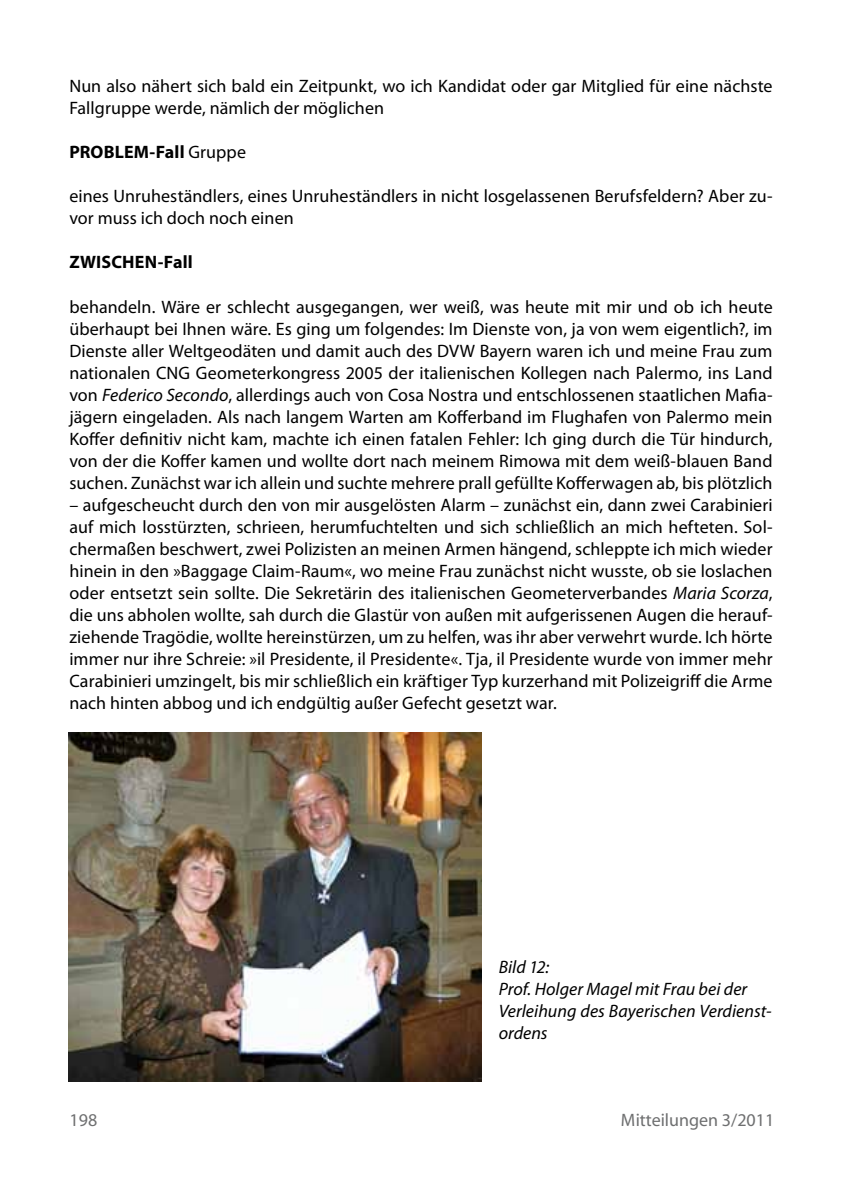
<style>
.page{position:relative;width:844px;height:1196px;background:#fff}
.page>*{position:absolute;margin:0;border:0;box-sizing:border-box;transform-origin:0 0}
.t1{font:18px/22px "Myriad Pro";letter-spacing:.005em;color:#000}
.t2{font:italic 18px/22px "Myriad Pro";letter-spacing:.005em;color:#000}
.t3{font:700 18px "Myriad Pro";letter-spacing:.01em;color:#000}
.t4{font:18px "Myriad";color:#6e6f70}
.s1{font-weight:400}
.s2{font-style:italic}
</style>
<div class="page">
<img style="left:68px;top:732px;width:413px;height:349px">
<p class="t1" style="left:69px;top:75px;width:704px">Nun also nähert sich bald ein Zeitpunkt, wo ich Kandidat oder gar Mitglied für eine nächste<br>Fallgruppe werde, nämlich der möglichen</p>
<p class="t3" style="left:69px;top:141px;width:178px">PROBLEM-Fall <span class="s1">Gruppe</span></p>
<p class="t1" style="left:69px;top:185px;width:704px">eines Unruheständlers, eines Unruheständlers in nicht losgelassenen Berufsfeldern? Aber zu&shy;vor muss ich doch noch einen</p>
<p class="t3" style="left:69px;top:251px;width:125px">ZWISCHEN-Fall</p>
<p class="t1" style="left:69px;top:295px;width:705px;text-align:justify">behandeln. Wäre er schlecht ausgegangen, wer weiß, was heute mit mir und ob ich heute überhaupt bei Ihnen wäre. Es ging um folgendes: Im Dienste von, ja von wem eigentlich?, im Dienste aller Weltgeodäten und damit auch des DVW Bayern waren ich und meine Frau zum nationalen CNG Geometerkongress 2005 der italienischen Kollegen nach Palermo, ins Land von <span class="s2">Federico Secondo</span>, allerdings auch von Cosa Nostra und entschlossenen staatlichen Mafia&shy;jägern eingeladen. Als nach langem Warten am Kofferband im Flughafen von Palermo mein Koffer definitiv nicht kam, machte ich einen fatalen Fehler: Ich ging durch die Tür hindurch, von der die Koffer kamen und wollte dort nach meinem Rimowa mit dem weiß-blauen Band suchen. Zunächst war ich allein und suchte mehrere prall gefüllte Kofferwagen ab, bis plötzlich</p>
<p class="t1" style="left:69px;top:493px;width:705px;text-align:justify">– aufgescheucht durch den von mir ausgelösten Alarm – zunächst ein, dann zwei Carabinieri auf mich losstürzten, schrieen, herumfuchtelten und sich schließlich an mich hefteten. Sol&shy;chermaßen beschwert, zwei Polizisten an meinen Armen hängend, schleppte ich mich wieder hinein in den »Baggage Claim-Raum«, wo meine Frau zunächst nicht wusste, ob sie loslachen oder entsetzt sein sollte. Die Sekretärin des italienischen Geometerverbandes <span class="s2">Maria Scorza</span>, die uns abholen wollte, sah durch die Glastür von außen mit aufgerissenen Augen die herauf&shy;ziehende Tragödie, wollte hereinstürzen, um zu helfen, was ihr aber verwehrt wurde. Ich hörte immer nur ihre Schreie: »il Presidente, il Presidente«. Tja, il Presidente wurde von immer mehr Carabinieri umzingelt, bis mir schließlich ein kräftiger Typ kurzerhand mit Polizeigriff die Arme nach hinten abbog und ich endgültig außer Gefecht gesetzt war.</p>
<p class="t2" style="left:498px;top:955px;width:274px">Bild 12:<br>Prof. Holger Magel mit Frau bei der<br>Verleihung des Bayerischen Verdienst&shy;ordens</p>
<p class="t4" style="left:70px;top:1111px;width:29px">198</p>
<p class="t4" style="left:621px;top:1110px;width:155px">Mitteilungen 3/2011</p>
</div>
